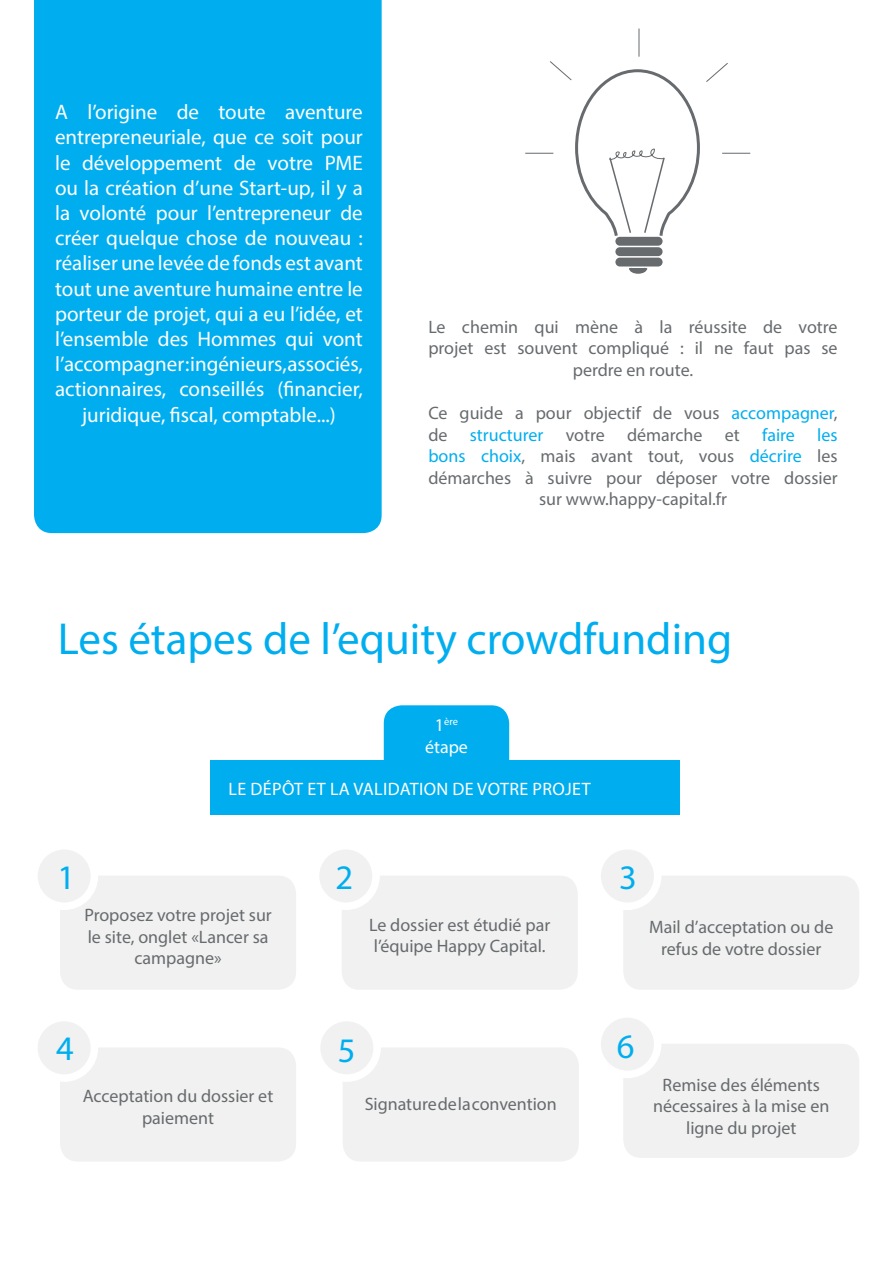
<style>
.page{position:relative;width:893px;height:1263px;background:#fff}
.page>*{position:absolute;margin:0;border:0;box-sizing:border-box;transform-origin:0 0}
.t1{font:45px "Myriad Pro";color:#00aeef}
.t2{font:34.5px "Myriad Pro";color:#00aeef}
.t3{font:21px/25.2px "Myriad Pro";color:#fff;text-align:center}
.t4{font:18px/21.6px "Myriad Pro";color:#676b6e;text-align:center}
.t5{font:18px "Myriad Pro";letter-spacing:.02em;color:#fff}
.t6{font:10.5px "Myriad Pro";color:#fff}
.s1{color:#00aeef}
.s2{font-size:18px}
</style>
<div class="page">
<div style="left:34px;top:0;width:348px;height:533px;background:#00aeef"></div>
<div style="left:623px;top:1044px;width:236px;height:114px;background:#f0f1f0;border-radius:18px"></div>
<div style="left:597px;top:1014px;width:61px;height:60px;background:#f0f1f0;border-radius:50%"></div>
<div style="left:593px;top:1010px;width:68px;height:68px;border:8px solid #fff;border-radius:50%"></div>
<div style="left:343px;top:1047px;width:236px;height:114px;background:#f0f1f0;border-radius:18px"></div>
<div style="left:317px;top:1017px;width:60px;height:61px;background:#f0f1f0;border-radius:50%"></div>
<div style="left:313px;top:1014px;width:68px;height:68px;border:8px solid #fff;border-radius:50%"></div>
<div style="left:60px;top:1047px;width:236px;height:114px;background:#f0f1f0;border-radius:18px"></div>
<div style="left:34px;top:1017px;width:60px;height:61px;background:#f0f1f0;border-radius:50%"></div>
<div style="left:30px;top:1014px;width:68px;height:68px;border:8px solid #fff;border-radius:50%"></div>
<div style="left:623px;top:876px;width:236px;height:114px;background:#f0f1f0;border-radius:18px"></div>
<div style="left:597px;top:846px;width:61px;height:60px;background:#f0f1f0;border-radius:50%"></div>
<div style="left:593px;top:842px;width:68px;height:68px;border:8px solid #fff;border-radius:50%"></div>
<div style="left:342px;top:876px;width:236px;height:114px;background:#f0f1f0;border-radius:18px"></div>
<div style="left:315px;top:846px;width:61px;height:60px;background:#f0f1f0;border-radius:50%"></div>
<div style="left:312px;top:842px;width:68px;height:68px;border:8px solid #fff;border-radius:50%"></div>
<div style="left:60px;top:876px;width:236px;height:114px;background:#f0f1f0;border-radius:18px"></div>
<div style="left:34px;top:846px;width:60px;height:60px;background:#f0f1f0;border-radius:50%"></div>
<div style="left:30px;top:842px;width:68px;height:68px;border:8px solid #fff;border-radius:50%"></div>
<div style="left:210px;top:760px;width:469px;height:54px;background:#00aeef"></div>
<div style="left:384px;top:705px;width:125px;height:55px;background:#00aeef"></div>
<div style="left:615px;top:237px;width:48px;height:9px;background:#676b6e;border-radius:4px"></div>
<div style="left:615px;top:247px;width:48px;height:9px;background:#676b6e;border-radius:4px"></div>
<div style="left:615px;top:258px;width:48px;height:8px;background:#676b6e;border-radius:4px"></div>
<svg style="left:627px;top:266px;width:22px;height:8px"></svg>
<svg style="left:525px;top:28px;width:226px;height:211px"></svg>
<p class="t3" style="left:55px;top:99px;width:309px">A l’origine de toute aventure entrepreneuriale, que ce soit pour le développement de votre PME ou la création d’une Start-up, il y a la volonté pour l’entrepreneur de créer quelque chose de nouveau : réaliser une levée de fonds est avant tout une aventure humaine entre le porteur de projet, qui a eu l’idée, et l’ensemble des Hommes qui vont l’accompagner : ingénieurs, associés, actionnaires, conseillés (financier, juridique, fiscal, comptable...)</p>
<p class="t4" style="left:428px;top:315px;width:411px">Le chemin qui mène à la réussite de votre projet est souvent compliqué : il ne faut pas se perdre en route.</p>
<p class="t4" style="left:428px;top:402px;width:411px">Ce guide a pour objectif de vous <span class="s1">accompagner</span>, de <span class="s1">structurer</span> votre démarche et <span class="s1">faire les bons choix</span>, mais avant tout, vous <span class="s1">décrire</span> les démarches à suivre pour déposer votre dossier sur www.happy-capital.fr</p>
<p class="t1" style="left:58px;top:611px;width:676px">Les étapes de l’equity crowdfunding</p>
<p class="t6" style="left:435px;top:715px;width:25px"><span class="s2">1</span>ère</p>
<p class="t5" style="left:425px;top:736px;width:44px">étape</p>
<p class="t5" style="left:229px;top:778px;width:364px">LE DÉPÔT ET LA VALIDATION DE VOTRE PROJET</p>
<p class="t2" style="left:57px;top:856px;width:19px">1</p>
<p class="t2" style="left:336px;top:856px;width:19px">2</p>
<p class="t2" style="left:619px;top:856px;width:19px">3</p>
<p class="t4" style="left:84px;top:904px;width:189px">Proposez votre projet sur le site, onglet «Lancer sa campagne»</p>
<p class="t4" style="left:369px;top:914px;width:183px;text-align:left">Le dossier est étudié par l’équipe Happy Capital.</p>
<p class="t4" style="left:649px;top:916px;width:186px">Mail d’acceptation ou de refus de votre dossier</p>
<p class="t2" style="left:56px;top:1027px;width:19px">4</p>
<p class="t2" style="left:338px;top:1029px;width:19px">5</p>
<p class="t2" style="left:617px;top:1025px;width:19px">6</p>
<p class="t4" style="left:83px;top:1085px;width:192px">Acceptation du dossier et paiement</p>
<p class="t4" style="left:365px;top:1093px;width:194px">Signature de la convention</p>
<p class="t4" style="left:653px;top:1073px;width:178px">Remise des éléments nécessaires à la mise en ligne du projet</p>
</div>
